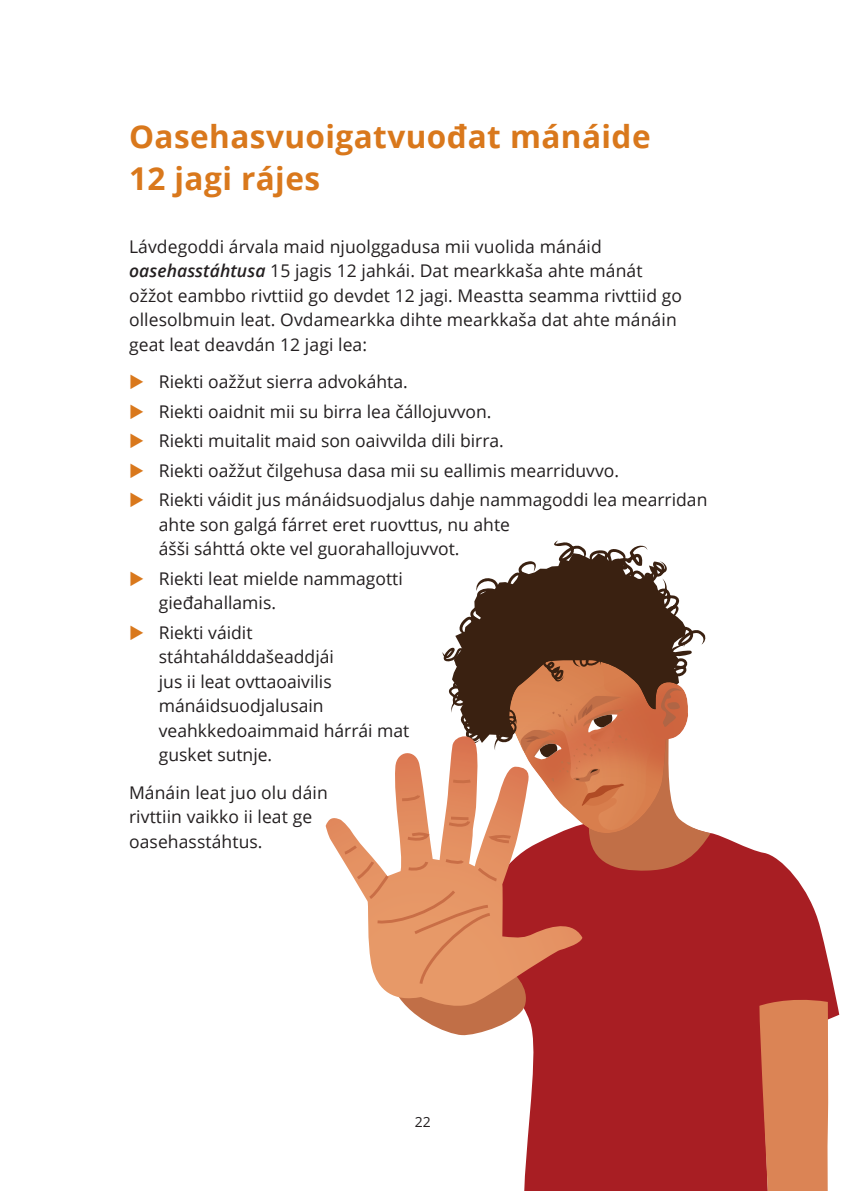
<style>
.page{position:relative;width:844px;height:1191px;background:#fff}
.page>*{position:absolute;margin:0;border:0;box-sizing:border-box;transform-origin:0 0}
.UnOverskrift_2{font:700 31.5px/42px "Open Sans";letter-spacing:.015em;color:#d9781c}
.t1{font:17.5px/24.5px "Open Sans";color:#231f20}
.t2{font:14px "Open Sans";color:#231f20}
.s1{font-weight:600;font-style:italic}
</style>
<div class="page">
<svg style="left:524px;top:833px;width:315px;height:358px;background:#b33b40"></svg>
<svg style="left:325px;top:818px;width:17px;height:41px"></svg>
<svg style="left:759px;top:995px;width:69px;height:196px;background:#d5794f"></svg>
<svg style="left:342px;top:540px;width:368px;height:496px"></svg>
<h3 class="UnOverskrift_2" style="left:129px;top:115px;width:523px">Oasehasvuoigatvuođat mánáide<br>12 jagi rájes</h3>
<p class="t1" style="left:129px;top:233px;width:554px">Lávdegoddi árvala maid njuolggadusa mii vuolida mánáid <span class="s1">oasehasstáhtusa</span> 15 jagis 12 jahkái. Dat mearkkaša ahte mánát ožžot eambbo rivttiid go devdet 12 jagi. Meastta seamma rivttiid go ollesolbmuin leat. Ovdamearkka dihte mearkkaša dat ahte mánáin geat leat deavdán 12 jagi lea:</p>
<p class="t1" style="left:159px;top:369px;width:250px">Riekti oažžut sierra advokáhta.</p>
<p class="t1" style="left:159px;top:399px;width:334px">Riekti oaidnit mii su birra lea čállojuvvon.</p>
<p class="t1" style="left:159px;top:428px;width:346px">Riekti muitalit maid son oaivvilda dili birra.</p>
<p class="t1" style="left:159px;top:458px;width:461px">Riekti oažžut čilgehusa dasa mii su eallimis mearriduvvo.</p>
<p class="t1" style="left:159px;top:487px;width:550px">Riekti váidit jus mánáidsuodjalus dahje nammagoddi lea mearridan ahte son galgá fárret eret ruovttus, nu ahte<br>ášši sáhttá okte vel guorahallojuvvot.</p>
<p class="t1" style="left:159px;top:565px;width:245px">Riekti leat mielde nammagotti gieđahallamis.</p>
<p class="t1" style="left:159px;top:619px;width:252px">Riekti váidit stáhtahálddašeaddjái<br>jus ii leat ovttaoaivilis mánáidsuodjalusain veahkkedoaimmaid hárrái mat gusket sutnje.</p>
<p class="t1" style="left:129px;top:780px;width:200px">Mánáin leat juo olu dáin rivttiin vaikko ii leat ge oasehasstáhtus.</p>
<p class="t2" style="left:414px;top:1112px;width:18px">22</p>
</div>
